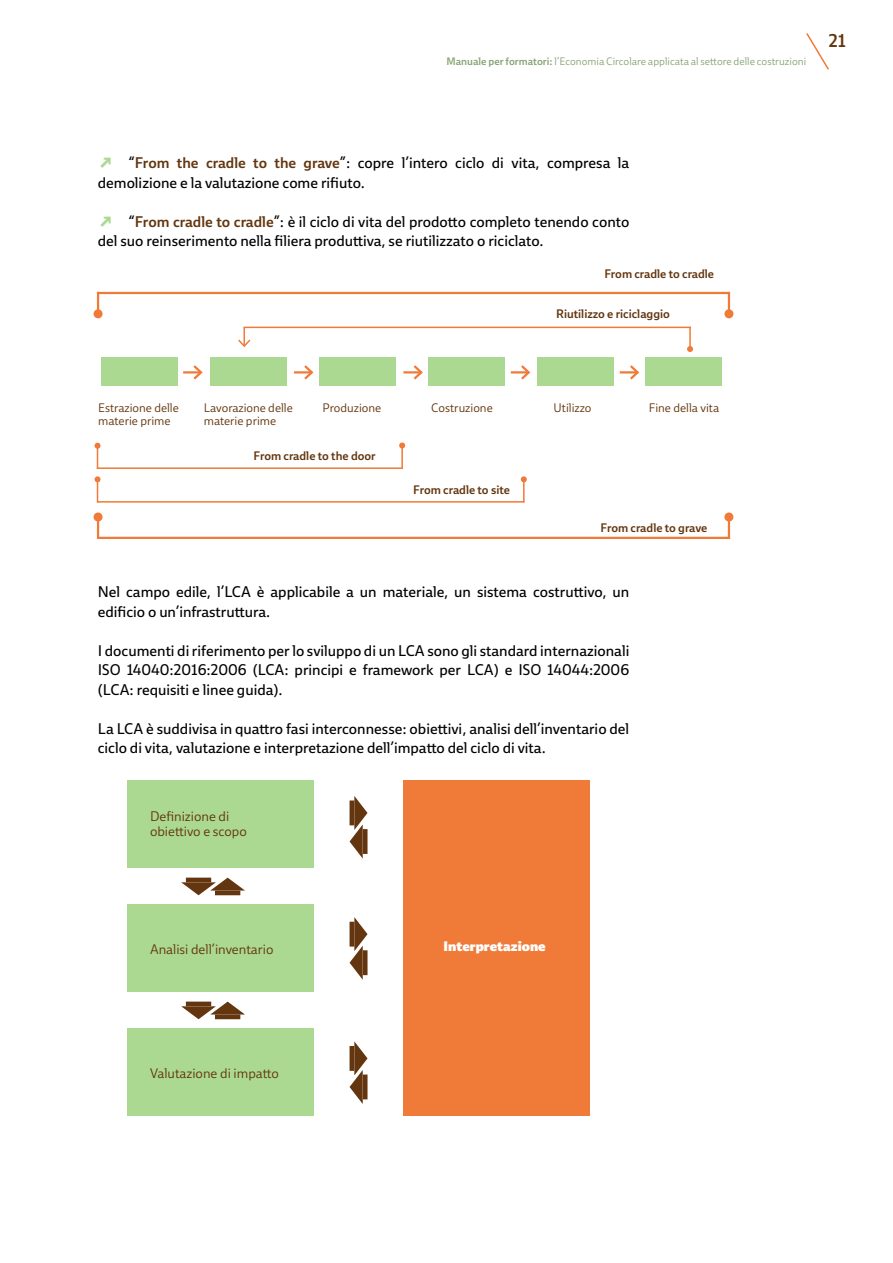
<style>
.page{position:relative;width:893px;height:1263px;background:#fff}
.page>*{position:absolute;margin:0;border:0;box-sizing:border-box;transform-origin:0 0}
.t1{font:18px "Ebony Sb";color:#63360f}
.t2{font:15px/19.5px "Ebony";color:#000}
.t3{font:13.5px/15px "Ebony Lt";color:#63360f}
.t4{font:13.5px "Ebony Hv";color:#fff}
.t5{font:12px/13.5px "Ebony Lt";color:#63360f}
.t6{font:12px "Ebony Sb";color:#63360f}
.t7{font:10.5px "Ebony Lt";color:#89a576}
.s1{font-family:"Ebony Sb"}
.s2{font-family:"LEMONMILK";font-weight:700;color:#abd991}
.s3{font-family:"Ebony Sb";color:#63360f}
</style>
<div class="page">
<svg style="left:806px;top:33px;width:23px;height:37px"></svg>
<div style="left:101px;top:357px;width:76px;height:29px;background:#abd991"></div>
<div style="left:210px;top:357px;width:76px;height:29px;background:#abd991"></div>
<div style="left:319px;top:357px;width:76px;height:29px;background:#abd991"></div>
<div style="left:428px;top:357px;width:76px;height:29px;background:#abd991"></div>
<div style="left:537px;top:357px;width:76px;height:29px;background:#abd991"></div>
<div style="left:646px;top:357px;width:76px;height:29px;background:#abd991"></div>
<hr style="left:97px;top:292px;width:633px;height:2px;background:#f07a38">
<hr style="left:97px;top:292px;width:2px;height:22px;background:#f07a38">
<div style="left:94px;top:309px;width:9px;height:9px;background:#f07a38;border-radius:50%"></div>
<hr style="left:728px;top:292px;width:2px;height:22px;background:#f07a38">
<div style="left:724px;top:309px;width:9px;height:9px;background:#f07a38;border-radius:50%"></div>
<hr style="left:97px;top:537px;width:633px;height:2px;background:#f07a38">
<hr style="left:97px;top:517px;width:2px;height:22px;background:#f07a38">
<div style="left:94px;top:512px;width:9px;height:9px;background:#f07a38;border-radius:50%"></div>
<hr style="left:728px;top:517px;width:2px;height:22px;background:#f07a38">
<div style="left:724px;top:512px;width:9px;height:9px;background:#f07a38;border-radius:50%"></div>
<hr style="left:97px;top:501px;width:427px;height:2px;background:#f07a38">
<svg style="left:95px;top:476px;width:6px;height:27px"></svg>
<hr style="left:523px;top:479px;width:2px;height:24px;background:#f07a38">
<svg style="left:521px;top:476px;width:6px;height:6px"></svg>
<hr style="left:97px;top:467px;width:306px;height:2px;background:#f07a38">
<svg style="left:95px;top:443px;width:6px;height:26px"></svg>
<hr style="left:401px;top:445px;width:2px;height:24px;background:#f07a38">
<svg style="left:399px;top:442px;width:6px;height:6px"></svg>
<svg style="left:183px;top:365px;width:20px;height:15px"></svg>
<svg style="left:294px;top:365px;width:20px;height:15px"></svg>
<svg style="left:403px;top:365px;width:20px;height:15px"></svg>
<svg style="left:511px;top:365px;width:20px;height:15px"></svg>
<svg style="left:620px;top:365px;width:20px;height:15px"></svg>
<svg style="left:238px;top:328px;width:14px;height:19px"></svg>
<hr style="left:243px;top:327px;width:448px;height:1px;background:#f07a38">
<hr style="left:689px;top:327px;width:2px;height:22px;background:#f07a38">
<svg style="left:687px;top:346px;width:6px;height:6px"></svg>
<div style="left:403px;top:781px;width:186px;height:335px;background:#f07a38"></div>
<div style="left:128px;top:781px;width:186px;height:87px;background:#abd991"></div>
<div style="left:128px;top:905px;width:186px;height:87px;background:#abd991"></div>
<div style="left:128px;top:1029px;width:186px;height:87px;background:#abd991"></div>
<svg style="left:350px;top:796px;width:18px;height:62px"></svg>
<svg style="left:181px;top:878px;width:64px;height:17px"></svg>
<svg style="left:181px;top:1001px;width:64px;height:18px"></svg>
<svg style="left:350px;top:917px;width:18px;height:63px"></svg>
<svg style="left:350px;top:1041px;width:18px;height:63px"></svg>
<p class="t7" style="left:446px;top:54px;width:361px"><span class="s1">Manuale per formatori:</span> l’Economia Circolare applicata al settore delle costruzioni</p>
<p class="t1" style="left:829px;top:28px;width:19px">21</p>
<p class="t2" style="left:98px;top:153px;width:533px"><span class="s2">↗</span> “<span class="s3">From the cradle to the grave</span>”: copre l’intero ciclo di vita, compresa la demolizione e la valutazione come rifiuto.</p>
<p class="t2" style="left:98px;top:212px;width:533px"><span class="s2">↗</span> “<span class="s3">From cradle to cradle</span>”: è il ciclo di vita del prodotto completo tenendo conto del suo reinserimento nella filiera produttiva, se riutilizzato o riciclato.</p>
<p class="t6" style="left:604px;top:266px;width:111px">From cradle to cradle</p>
<p class="t6" style="left:556px;top:306px;width:115px">Riutilizzo e riciclaggio</p>
<p class="t5" style="left:98px;top:400px;width:82px">Estrazione delle materie prime</p>
<p class="t5" style="left:204px;top:400px;width:91px">Lavorazione delle materie prime</p>
<p class="t5" style="left:323px;top:400px;width:60px">Produzione</p>
<p class="t5" style="left:431px;top:400px;width:63px">Costruzione</p>
<p class="t5" style="left:554px;top:400px;width:39px">Utilizzo</p>
<p class="t5" style="left:649px;top:400px;width:72px">Fine della vita</p>
<p class="t6" style="left:253px;top:448px;width:124px">From cradle to the door</p>
<p class="t6" style="left:413px;top:482px;width:98px">From cradle to site</p>
<p class="t6" style="left:600px;top:520px;width:108px">From cradle to grave</p>
<p class="t2" style="left:98px;top:582px;width:533px">Nel campo edile, l’LCA è applicabile a un materiale, un sistema costruttivo, un edificio o un’infrastruttura.</p>
<p class="t2" style="left:98px;top:641px;width:533px;text-align:justify">I documenti di riferimento per lo sviluppo di un LCA sono gli standard internazionali ISO 14040:2016:2006 (LCA: principi e framework per LCA) e ISO 14044:2006 (LCA: requisiti e linee guida).</p>
<p class="t2" style="left:98px;top:719px;width:533px">La LCA è suddivisa in quattro fasi interconnesse: obiettivi, analisi dell’inventario del ciclo di vita, valutazione e interpretazione dell’impatto del ciclo di vita.</p>
<p class="t3" style="left:150px;top:809px;width:98px">Definizione di obiettivo e scopo</p>
<p class="t3" style="left:150px;top:941px;width:125px">Analisi dell’inventario</p>
<p class="t4" style="left:444px;top:937px;width:104px">Interpretazione</p>
<p class="t3" style="left:150px;top:1065px;width:130px">Valutazione di impatto</p>
</div>
